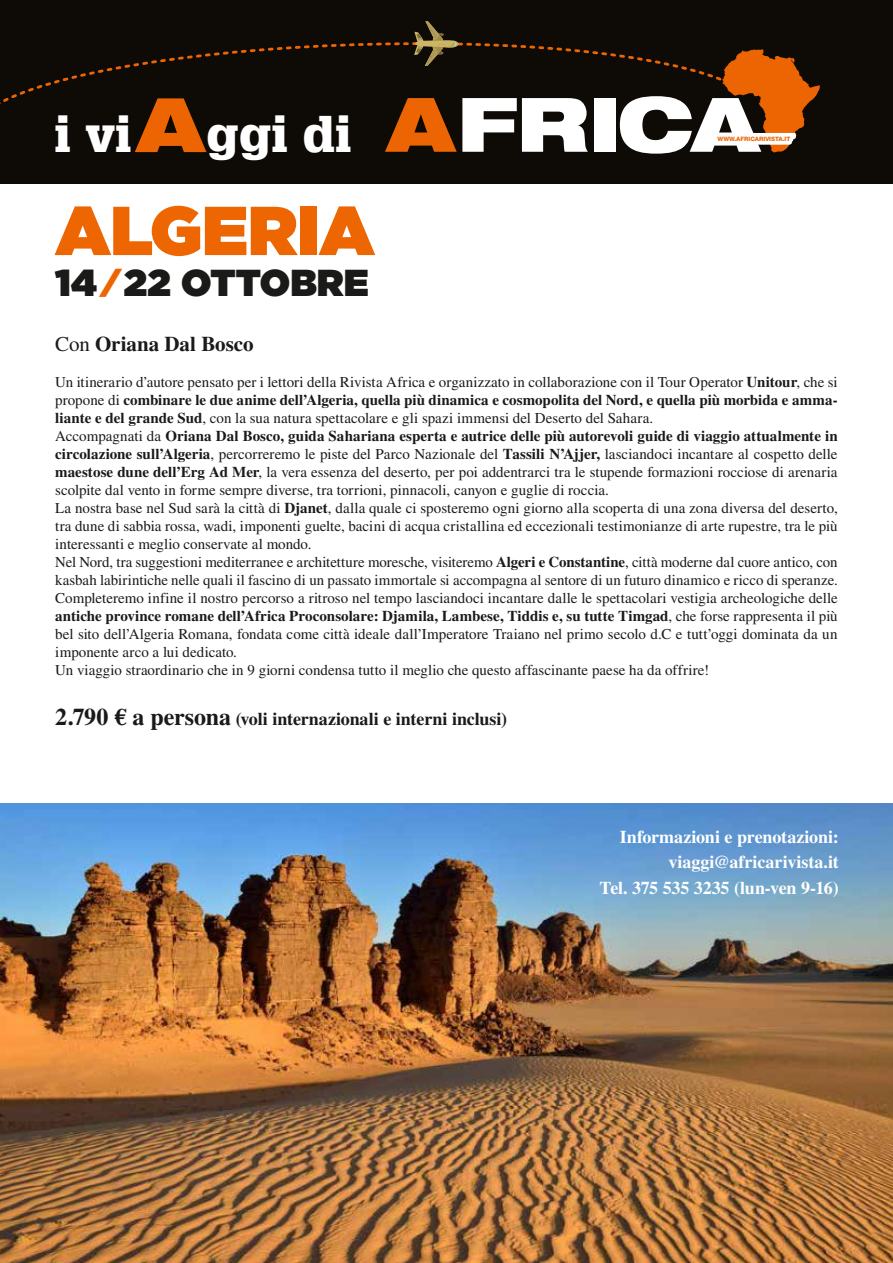
<style>
.page{position:relative;width:893px;height:1263px;background:#fff}
.page>*{position:absolute;margin:0;border:0;box-sizing:border-box;transform-origin:0 0}
.t1{font:900 expanded 75.15px "Helvetica Neue LT Std";letter-spacing:-.01em;color:#fff}
.t2{font:900 expanded 75.15px "Helvetica Neue LT Std";color:#ec6502}
.t3{font:900 69px "Gotham";color:#ed6602}
.t4{font:900 48.75px "Glypha LT Std";color:#fff}
.t5{font:900 37.5px "Gotham";color:#1a1a18}
.t6{font:700 21px "Times LT Std";letter-spacing:-.005em;color:#1a1a18}
.t7{font:700 18px/25.5px "Times LT Std";letter-spacing:-.005em;color:#fff;text-align:right}
.t8{font:700 18px "Times LT Std";color:#1a1a18}
.t9{font:15px/18px "Times LT Std";color:#1a1a18}
.t10{font:800 6px "Helvetica Neue LT Std";color:#ec6502}
.s1{color:#ec6502}
.s2{font-size:30.3px;color:#ec6502}
.s3{font-weight:400}
.s4{font-weight:700}
.s5{font-size:24px}
</style>
<div class="page">
<img style="left:0;top:804px;width:893px;height:459px">
<div style="left:0;top:0;width:893px;height:183px;background:#0e0a06"></div>
<svg style="left:722px;top:49px;width:98px;height:104px"></svg>
<svg style="left:0;top:42px;width:740px;height:77px"></svg>
<svg style="left:414px;top:21px;width:45px;height:46px"></svg>
<h1 class="t2" style="left:137px;top:76px;width:68px">A</h1>
<h1 class="t1" style="left:387px;top:76px;width:373px"><span class="s1">A</span>FRICA</h1>
<h3 class="t4" style="left:54px;top:105px;width:79px">i vi</h3>
<h3 class="t4" style="left:207px;top:105px;width:146px">ggi di</h3>
<p class="t10" style="left:718px;top:135px;width:74px">WWW.AFRICARIVISTA.IT</p>
<h2 class="t3" style="left:55px;top:181px;width:321px">ALGERIA</h2>
<h3 class="t5" style="left:55px;top:255px;width:315px">14<span class="s2">/</span>22 OTTOBRE</h3>
<h3 class="t6" style="left:55px;top:331px;width:200px"><span class="s3">Con</span> Oriana Dal Bosco</h3>
<p class="t9" style="left:55px;top:373px;width:784px">Un itinerario d’autore pensato per i lettori della Rivista Africa e organizzato in collaborazione con il Tour Operator <span class="s4">Unitour</span>, che si propone di <span class="s4">combinare le due anime dell’Algeria, quella più dinamica e cosmopolita del Nord, e quella più morbida e amma&shy;liante e del grande Sud</span>, con la sua natura spettacolare e gli spazi immensi del Deserto del Sahara.<br>Accompagnati da <span class="s4">Oriana Dal Bosco, guida Sahariana esperta e autrice delle più autorevoli guide di viaggio attualmente in circolazione sull’Algeria</span>, percorreremo le piste del Parco Nazionale del <span class="s4">Tassili N’Ajjer,</span> lasciandoci incantare al cospetto delle <span class="s4">maestose dune dell’Erg Ad Mer</span>, la vera essenza del deserto, per poi addentrarci tra le stupende formazioni rocciose di arenaria scolpite dal vento in forme sempre diverse, tra torrioni, pinnacoli, canyon e guglie di roccia.<br>La nostra base nel Sud sarà la città di <span class="s4">Djanet</span>, dalla quale ci sposteremo ogni giorno alla scoperta di una zona diversa del deserto, tra dune di sabbia rossa, wadi, imponenti guelte, bacini di acqua cristallina ed eccezionali testimonianze di arte rupestre, tra le più interessanti e meglio conservate al mondo.<br>Nel Nord, tra suggestioni mediterranee e architetture moresche, visiteremo <span class="s4">Algeri e Constantine</span>, città moderne dal cuore antico, con kasbah labirintiche nelle quali il fascino di un passato immortale si accompagna al sentore di un futuro dinamico e ricco di speranze.<br>Completeremo infine il nostro percorso a ritroso nel tempo lasciandoci incantare dalle le spettacolari vestigia archeologiche delle <span class="s4">antiche province romane dell’Africa Proconsolare: Djamila, Lambese, Tiddis e, su tutte Timgad</span>, che forse rappresenta il più bel sito dell’Algeria Romana, fondata come città ideale dall’Imperatore Traiano nel primo secolo d.C e tutt’oggi dominata da un imponente arco a lui dedicato.<br>Un viaggio straordinario che in 9 giorni condensa tutto il meglio che questo affascinante paese ha da offrire!</p>
<p class="t8" style="left:55px;top:708px;width:453px"><span class="s5">2.790 € a persona</span> (voli internazionali e interni inclusi)</p>
<p class="t7" style="left:599px;top:823px;width:241px">Informazioni e prenotazioni: viaggi@africarivista.it<br>Tel. 375 535 3235 (lun-ven 9-16)</p>
</div>
